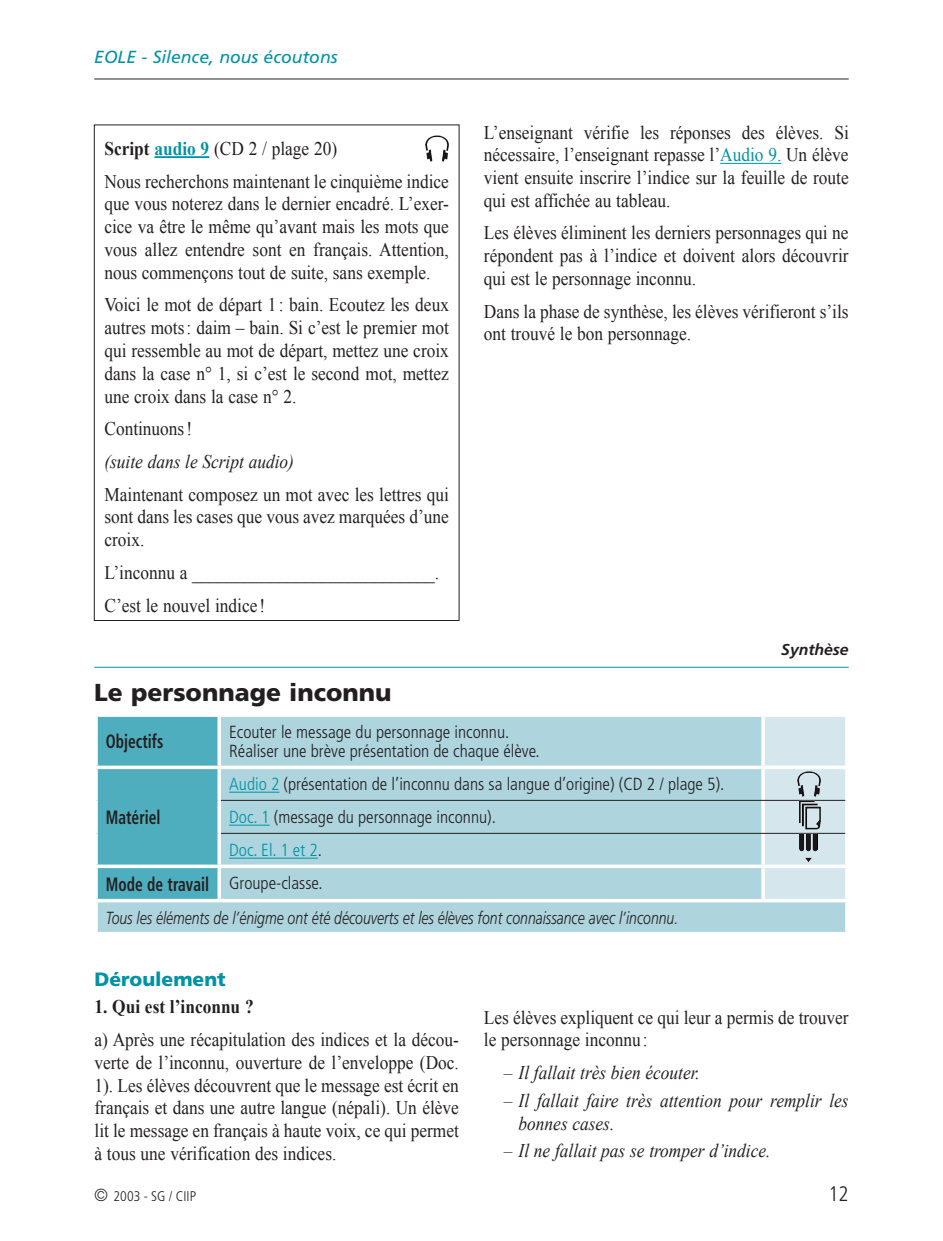
<style>
.page{position:relative;width:943px;height:1241px;background:#fff}
.page>*{position:absolute;margin:0;border:0;box-sizing:border-box;transform-origin:0 0}
.t1{font:900 24.5px "Frutiger";color:#231f20}
.t2{font:300 condensed 21px "Frutiger";color:#231f20}
.t3{font:19.25px/22.8px "Times New Roman";color:#231f20;text-align:justify;scale:.9 1}
.t4{font:italic 19.25px/22.8px "Times New Roman";color:#231f20;scale:.9 1}
.t5{font:700 19.25px "Times New Roman";color:#231f20;scale:.9 1}
.t6{font:700 condensed 19.25px "Frutiger";color:#231f20;scale:.8 1}
.t7{font:900 19.25px "Frutiger";color:#0092a5}
.t8{font:300 condensed 17.5px/19.2px "Frutiger";color:#231f20}
.t9{font:italic 300 17.5px "Frutiger";color:#231f20;scale:.8 1}
.t10{font:italic 17.5px "Frutiger";color:#0092a5}
.t11{font:300 condensed 17.5px "Frutiger";color:#0092a5}
.t12{font:italic 700 15.75px "Frutiger";color:#231f20}
.t13{font:300 condensed 14px "Frutiger";color:#231f20}
.s1{font-weight:700}
.s2{font-weight:700;color:#0092a5}
.s3{color:#0092a5}
.s4{color:#231f20}
.s5{font-weight:700;font-size:19.25px}
.s6{font-size:17.5px}
</style>
<div class="page">
<hr style="left:94px;top:78px;width:754px;height:1px;background:#231f20">
<hr style="left:154px;top:156px;width:55px;height:2px;background:#0092a5">
<img style="left:425px;top:135px;width:24px;height:27px">
<hr style="left:720px;top:163px;width:61px;height:1px;background:#0092a5">
<hr style="left:94px;top:666px;width:754px;height:1px;background:#0092a5">
<svg style="left:98px;top:716px;width:747px;height:215px;background:#9fcdd7"></svg>
<div style="left:764px;top:716px;width:81px;height:182px;background:#d5e7ed"></div>
<svg style="left:219px;top:765px;width:544px;height:4px"></svg>
<svg style="left:219px;top:864px;width:544px;height:4px"></svg>
<svg style="left:763px;top:864px;width:84px;height:4px"></svg>
<svg style="left:96px;top:716px;width:2px;height:49px"></svg>
<svg style="left:96px;top:868px;width:2px;height:30px"></svg>
<svg style="left:217px;top:716px;width:4px;height:49px"></svg>
<svg style="left:217px;top:868px;width:4px;height:30px"></svg>
<svg style="left:96px;top:898px;width:123px;height:4px"></svg>
<svg style="left:96px;top:902px;width:2px;height:29px"></svg>
<svg style="left:219px;top:898px;width:544px;height:4px"></svg>
<svg style="left:97px;top:931px;width:122px;height:1px"></svg>
<svg style="left:219px;top:931px;width:544px;height:2px"></svg>
<svg style="left:763px;top:931px;width:83px;height:1px"></svg>
<hr style="left:761px;top:716px;width:3px;height:49px;background:#fff">
<svg style="left:763px;top:765px;width:83px;height:4px"></svg>
<hr style="left:761px;top:769px;width:3px;height:31px;background:#fff">
<hr style="left:761px;top:800px;width:3px;height:33px;background:#fff">
<hr style="left:761px;top:833px;width:3px;height:31px;background:#fff">
<hr style="left:761px;top:868px;width:3px;height:30px;background:#fff">
<svg style="left:763px;top:898px;width:83px;height:4px"></svg>
<svg style="left:96px;top:765px;width:123px;height:4px"></svg>
<svg style="left:96px;top:769px;width:2px;height:31px"></svg>
<svg style="left:217px;top:769px;width:4px;height:31px"></svg>
<svg style="left:96px;top:800px;width:2px;height:33px"></svg>
<svg style="left:217px;top:800px;width:4px;height:33px"></svg>
<svg style="left:96px;top:833px;width:2px;height:31px"></svg>
<svg style="left:217px;top:833px;width:4px;height:31px"></svg>
<svg style="left:96px;top:864px;width:123px;height:4px"></svg>
<hr style="left:221px;top:800px;width:542px;height:1px;background:#231f20">
<hr style="left:763px;top:800px;width:82px;height:1px;background:#231f20">
<hr style="left:221px;top:832px;width:542px;height:1px;background:#231f20">
<hr style="left:763px;top:832px;width:82px;height:1px;background:#231f20">
<hr style="left:229px;top:791px;width:50px;height:1px;background:#0092a5">
<hr style="left:229px;top:824px;width:41px;height:1px;background:#0092a5">
<hr style="left:229px;top:857px;width:89px;height:1px;background:#0092a5">
<img style="left:793px;top:768px;width:31px;height:30px">
<img style="left:799px;top:833px;width:18px;height:28px">
<img style="left:799px;top:798px;width:26px;height:32px">
<p class="t10" style="left:94px;top:46px;width:245px">EOLE - Silence, nous écoutons</p>
<p class="t3" style="left:104px;top:132px;width:384px;line-height:32.7px"><span class="s1">Script</span> <span class="s2">audio 9</span> (CD 2 / plage 20)<br>Nous recherchons maintenant le cinquième indice</p>
<p class="t3" style="left:104px;top:192px;width:384px">que vous noterez dans le dernier encadré. L’exer&shy;cice va être le même qu’avant mais les mots que vous allez entendre sont en français. Attention, nous commençons tout de suite, sans exemple.</p>
<p class="t3" style="left:104px;top:293px;width:384px">Voici le mot de départ 1: bain. Ecoutez les deux autres mots: daim – bain. Si c’est le premier mot qui ressemble au mot de départ, mettez une croix dans la case n° 1, si c’est le second mot, mettez une croix dans la case n° 2.</p>
<p class="t3" style="left:104px;top:417px;width:99px">Continuons!</p>
<p class="t4" style="left:104px;top:449px;width:212px">(suite dans le Script audio)</p>
<p class="t3" style="left:104px;top:482px;width:384px">Maintenant composez un mot avec les lettres qui sont dans les cases que vous avez marquées d’une croix.</p>
<p class="t3" style="left:104px;top:555px;width:373px;line-height:32.7px">L’inconnu a ____________________________.<br>C’est le nouvel indice !</p>
<p class="t3" style="left:484px;top:120px;width:407px">L’enseignant vérifie les réponses des élèves. Si nécessaire, l’enseignant repasse l’<span class="s3">Audio 9.</span> Un élève vient ensuite inscrire l’indice sur la feuille de route qui est affichée au tableau.</p>
<p class="t3" style="left:484px;top:221px;width:407px">Les élèves éliminent les derniers personnages qui ne répondent pas à l’indice et doivent alors découvrir qui est le personnage inconnu.</p>
<p class="t3" style="left:484px;top:299px;width:407px">Dans la phase de synthèse, les élèves vérifieront s’ils ont trouvé le bon personnage.</p>
<p class="t12" style="left:781px;top:640px;width:69px">Synthèse</p>
<p class="t1" style="left:94px;top:678px;width:299px">Le personnage inconnu</p>
<p class="t6" style="left:106px;top:730px;width:73px">Objectifs</p>
<p class="t8" style="left:229px;top:722px;width:312px">Ecouter le message du personnage inconnu.<br>Réaliser une brève présentation de chaque élève.</p>
<p class="t8" style="left:229px;top:774px;width:497px"><span class="s3">Audio 2</span> (présentation de l’inconnu dans sa langue d’origine) (CD 2 / plage 5).</p>
<p class="t8" style="left:229px;top:807px;width:268px"><span class="s3">Doc. 1</span> (message du personnage inconnu).</p>
<p class="t11" style="left:229px;top:840px;width:94px">Doc. El. 1 et 2<span class="s4">.</span></p>
<p class="t8" style="left:106px;top:873px;width:218px"><span class="s5">Mode de travail</span> Groupe-classe.</p>
<p class="t9" style="left:106px;top:907px;width:717px">Tous les éléments de l’énigme ont été découverts et les élèves font connaissance avec l’inconnu.</p>
<p class="t6" style="left:106px;top:805px;width:70px">Matériel</p>
<p class="t7" style="left:94px;top:967px;width:133px">Déroulement</p>
<p class="t5" style="left:94px;top:993px;width:178px">1. Qui est l’inconnu ?</p>
<p class="t3" style="left:94px;top:1027px;width:406px">a) Après une récapitulation des indices et la décou&shy;verte de l’inconnu, ouverture de l’enveloppe (Doc.<br>1). Les élèves découvrent que le message est écrit en français et dans une autre langue (népali). Un élève lit le message en français à haute voix, ce qui permet à tous une vérification des indices.</p>
<p class="t3" style="left:484px;top:1005px;width:407px">Les élèves expliquent ce qui leur a permis de trouver le personnage inconnu:</p>
<p class="t4" style="left:503px;top:1060px;width:219px">– Il fallait très bien écouter.</p>
<p class="t4" style="left:518px;top:1088px;width:368px;text-indent:-15px">– Il fallait faire très attention pour remplir les bonnes cases.</p>
<p class="t4" style="left:503px;top:1138px;width:298px">– Il ne fallait pas se tromper d’indice.</p>
<p class="t13" style="left:94px;top:1187px;width:103px"><span class="s6">©</span> 2003 - SG / CIIP</p>
<p class="t2" style="left:828px;top:1181px;width:22px">12</p>
</div>
